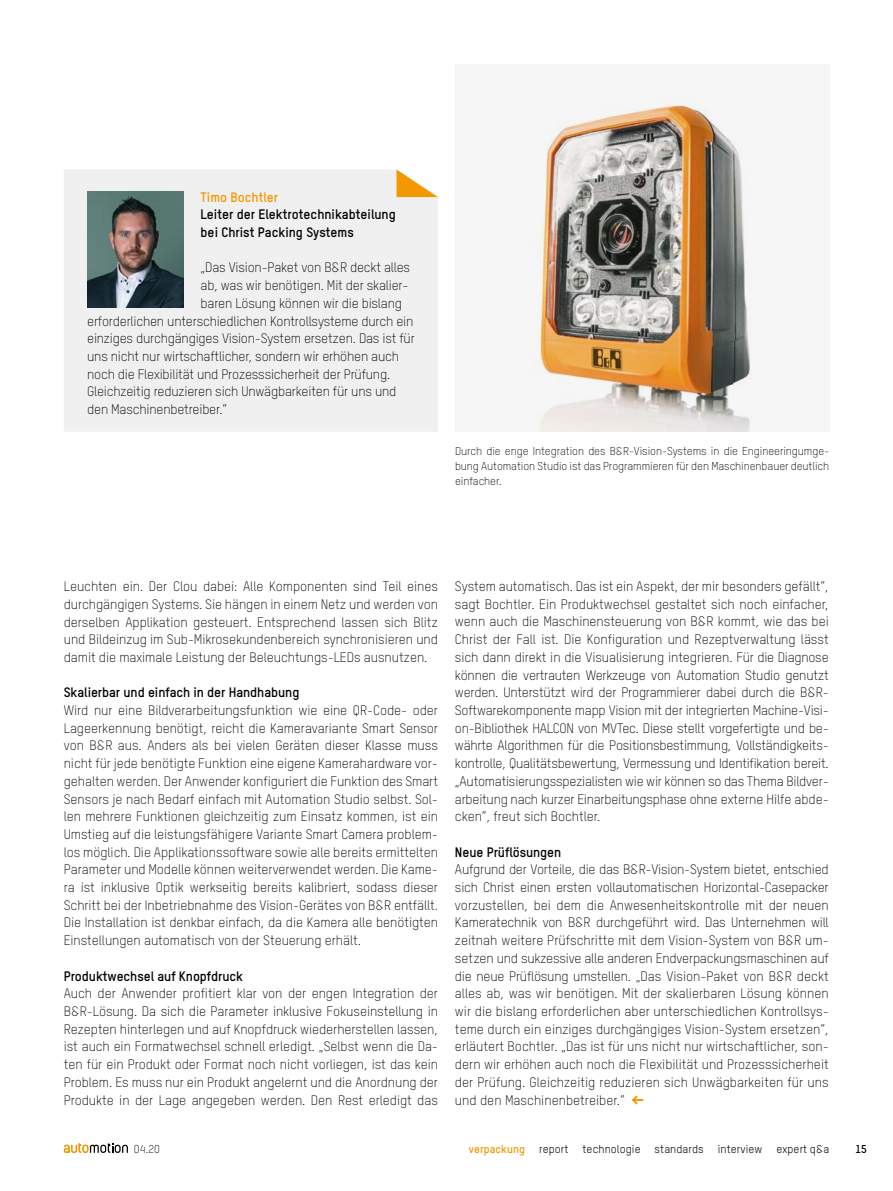
<style>
.page{position:relative;width:893px;height:1191px;background:#fff}
.page>*{position:absolute;margin:0;border:0;box-sizing:border-box;transform-origin:0 0}
.t1{font:300 13.5px/17.7px "TSTARPRO";letter-spacing:-.015em;color:#000;text-align:justify}
.t2{font:700 13.5px/17.7px "TSTARPRO";letter-spacing:-.005em;color:#000}
.t3{font:700 13.5px "TSTARPRO";color:#f39800}
.t4{font:300 11.25px/15px "TSTARPRO";letter-spacing:-.005em;color:#000;text-align:justify}
.t5{font:11.25px "TSTARPRO";letter-spacing:.01em;color:#000}
.t6{font:700 11.25px "TSTARPRO";color:#000}
.s1{font-weight:700;color:#f39800}
</style>
<div class="page">
<div style="left:455px;top:64px;width:374px;height:368px;background:#f6f6f6"></div>
<img style="left:540px;top:103px;width:210px;height:329px">
<svg style="left:632px;top:1095px;width:11px;height:10px"></svg>
<div style="left:64px;top:170px;width:374px;height:262px;background:#f0f0f1"></div>
<svg style="left:396px;top:169px;width:42px;height:28px"></svg>
<img style="left:87px;top:191px;width:97px;height:117px">
<svg style="left:64px;top:1143px;width:64px;height:10px"></svg>
<p class="t3" style="left:201px;top:188px;width:79px">Timo Bochtler</p>
<p class="t2" style="left:201px;top:205px;width:197px">Leiter der Elektrotechnikabteilung bei Christ Packing Systems</p>
<p class="t1" style="left:201px;top:258px;width:211px">„Das Vision-Paket von B&amp;R deckt alles</p>
<p class="t1" style="left:201px;top:276px;width:207px">ab, was wir benötigen. Mit der skalier-</p>
<p class="t1" style="left:201px;top:294px;width:203px">baren Lösung können wir die bislang</p>
<p class="t1" style="left:87px;top:311px;width:328px">erforderlichen unterschiedlichen Kontrollsysteme durch ein</p>
<p class="t1" style="left:87px;top:329px;width:329px">einziges durchgängiges Vision-System ersetzen. Das ist für</p>
<p class="t1" style="left:87px;top:347px;width:313px">uns nicht nur wirtschaftlicher, sondern wir erhöhen auch</p>
<p class="t1" style="left:87px;top:364px;width:305px">noch die Flexibilität und Prozesssicherheit der Prüfung.</p>
<p class="t1" style="left:87px;top:382px;width:311px">Gleichzeitig reduzieren sich Unwägbarkeiten für uns und</p>
<p class="t1" style="left:87px;top:400px;width:142px">den Maschinenbetreiber.“</p>
<p class="t4" style="left:455px;top:443px;width:376px">Durch die enge Integration des B&amp;R-Vision-Systems in die Engineeringumge&shy;bung Automation Studio ist das Programmieren für den Maschinenbauer deutlich einfacher.</p>
<p class="t1" style="left:64px;top:577px;width:376px">Leuchten ein. Der Clou dabei: Alle Komponenten sind Teil eines durchgängigen Systems. Sie hängen in einem Netz und werden von derselben Applikation gesteuert. Entsprechend lassen sich Blitz und Bildeinzug im Sub-Mikrosekundenbereich synchronisieren und damit die maximale Leistung der Beleuchtungs-LEDs ausnutzen.</p>
<p class="t2" style="left:64px;top:683px;width:237px">Skalierbar und einfach in der Handhabung</p>
<p class="t1" style="left:64px;top:701px;width:376px">Wird nur eine Bildverarbeitungsfunktion wie eine QR-Code- oder Lageerkennung benötigt, reicht die Kameravariante Smart Sensor von B&amp;R aus. Anders als bei vielen Geräten dieser Klasse muss nicht für jede benötigte Funktion eine eigene Kamerahardware vor&shy;gehalten werden. Der Anwender konfiguriert die Funktion des Smart Sensors je nach Bedarf einfach mit Automation Studio selbst. Sol&shy;len mehrere Funktionen gleichzeitig zum Einsatz kommen, ist ein Umstieg auf die leistungsfähigere Variante Smart Camera problem&shy;los möglich. Die Applikationssoftware sowie alle bereits ermittelten Parameter und Modelle können weiterverwendet werden. Die Kame&shy;ra ist inklusive Optik werkseitig bereits kalibriert, sodass dieser Schritt bei der Inbetriebnahme des Vision-Gerätes von B&amp;R entfällt.<br>Die Installation ist denkbar einfach, da die Kamera alle benötigten Einstellungen automatisch von der Steuerung erhält.</p>
<p class="t2" style="left:64px;top:966px;width:181px">Produktwechsel auf Knopfdruck</p>
<p class="t1" style="left:64px;top:984px;width:376px">Auch der Anwender profitiert klar von der engen Integration der B&amp;R-Lösung. Da sich die Parameter inklusive Fokuseinstellung in Rezepten hinterlegen und auf Knopfdruck wiederherstellen lassen, ist auch ein Formatwechsel schnell erledigt. „Selbst wenn die Da&shy;ten für ein Produkt oder Format noch nicht vorliegen, ist das kein Problem. Es muss nur ein Produkt angelernt und die Anordnung der Produkte in der Lage angegeben werden. Den Rest erledigt das</p>
<p class="t1" style="left:455px;top:577px;width:375px">System automatisch. Das ist ein Aspekt, der mir besonders gefällt“, sagt Bochtler. Ein Produktwechsel gestaltet sich noch einfacher, wenn auch die Maschinensteuerung von B&amp;R kommt, wie das bei Christ der Fall ist. Die Konfiguration und Rezeptverwaltung lässt sich dann direkt in die Visualisierung integrieren. Für die Diagnose können die vertrauten Werkzeuge von Automation Studio genutzt werden. Unterstützt wird der Programmierer dabei durch die B&amp;R-Softwarekomponente mapp Vision mit der integrierten Machine-Visi&shy;on-Bibliothek HALCON von MVTec. Diese stellt vorgefertigte und be&shy;währte Algorithmen für die Positionsbestimmung, Vollständigkeits&shy;kontrolle, Qualitätsbewertung, Vermessung und Identifikation bereit. „Automatisierungsspezialisten wie wir können so das Thema Bildver&shy;arbeitung nach kurzer Einarbeitungsphase ohne externe Hilfe abde&shy;cken“, freut sich Bochtler.</p>
<p class="t2" style="left:455px;top:842px;width:108px">Neue Prüflösungen</p>
<p class="t1" style="left:455px;top:860px;width:375px">Aufgrund der Vorteile, die das B&amp;R-Vision-System bietet, entschied sich Christ einen ersten vollautomatischen Horizontal-Casepacker vorzustellen, bei dem die Anwesenheitskontrolle mit der neuen Kameratechnik von B&amp;R durchgeführt wird. Das Unternehmen will zeitnah weitere Prüfschritte mit dem Vision-System von B&amp;R um&shy;setzen und sukzessive alle anderen Endverpackungsmaschinen auf die neue Prüflösung umstellen. „Das Vision-Paket von B&amp;R deckt alles ab, was wir benötigen. Mit der skalierbaren Lösung können wir die bislang erforderlichen aber unterschiedlichen Kontrollsys&shy;teme durch ein einziges durchgängiges Vision-System ersetzen“, erläutert Bochtler. „Das ist für uns nicht nur wirtschaftlicher, son&shy;dern wir erhöhen auch noch die Flexibilität und Prozesssicherheit der Prüfung. Gleichzeitig reduzieren sich Unwägbarkeiten für uns und den Maschinenbetreiber.“</p>
<p class="t4" style="left:134px;top:1141px;width:28px">04.20</p>
<p class="t5" style="left:469px;top:1141px;width:362px"><span class="s1">verpackung</span> report technologie standards interview expert q&amp;a</p>
<p class="t6" style="left:855px;top:1141px;width:13px">15</p>
</div>
